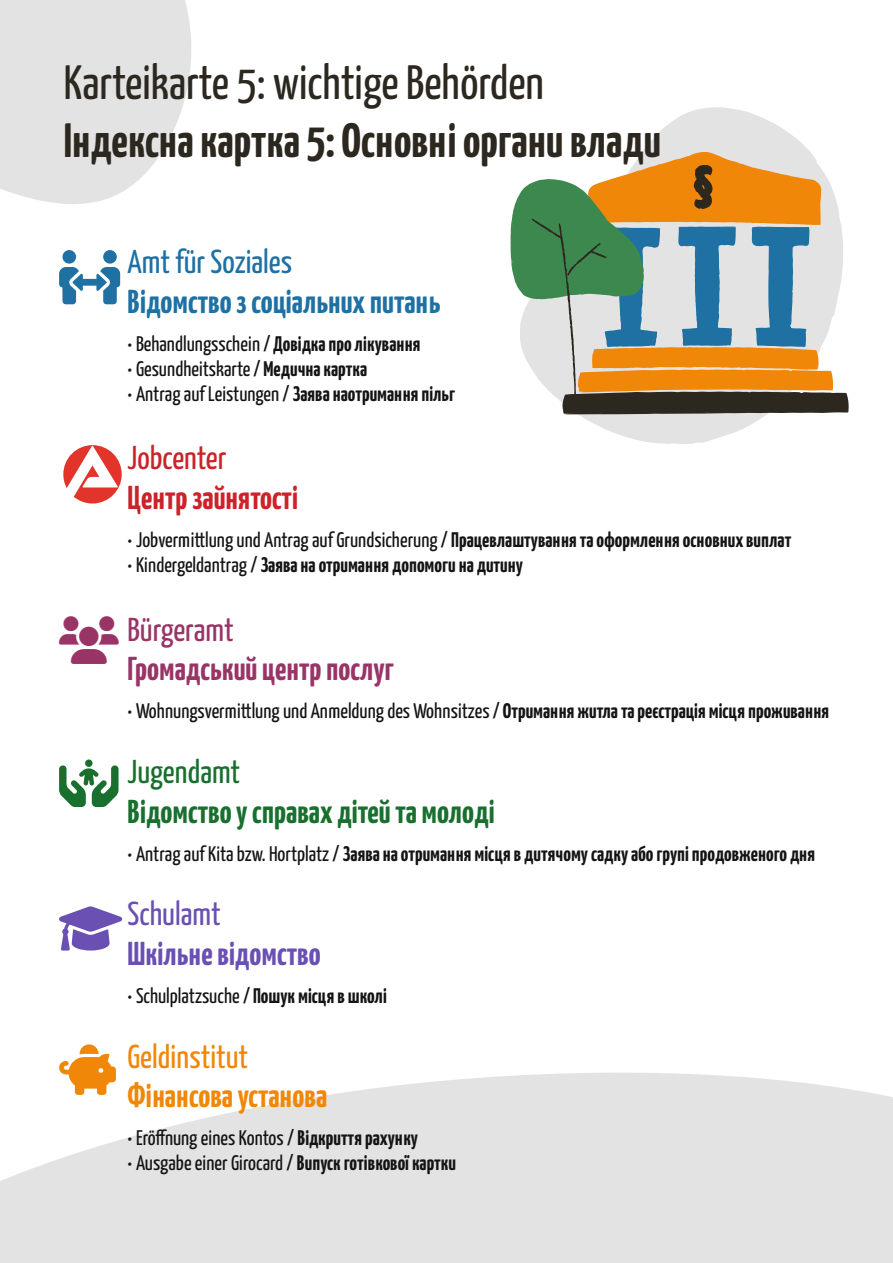
<style>
.page{position:relative;width:893px;height:1263px;background:#fff}
.page>*{position:absolute;margin:0;border:0;box-sizing:border-box;transform-origin:0 0}
.t1{font:54.3px "Font Awesome 6 Free Solid";color:#1f71a3}
.t2{font:50.55px "Font Awesome 6 Free Solid";color:#6950b2}
.t3{font:50.55px "Font Awesome 6 Free Solid";color:#f08709}
.t4{font:700 48px "Yanone Kaffeesatz";color:#2c271f}
.t5{font:48px "Yanone Kaffeesatz";color:#2c271f}
.t6{font:47.7px "Font Awesome 6 Free Solid";color:#993466}
.t7{font:700 33px "Yanone Kaffeesatz";color:#186f2e}
.t8{font:700 33px "Yanone Kaffeesatz";color:#1f71a3}
.t9{font:700 33px "Yanone Kaffeesatz";color:#993466}
.t10{font:700 33px "Yanone Kaffeesatz";color:#f08709}
.t11{font:700 33px "Yanone Kaffeesatz";color:#6950b2}
.t12{font:700 33px "Yanone Kaffeesatz";color:#ca2329}
.t13{font:33px "Yanone Kaffeesatz";color:#1f71a3}
.t14{font:33px "Yanone Kaffeesatz";color:#f08709}
.t15{font:33px "Yanone Kaffeesatz";color:#ca2329}
.t16{font:33px "Yanone Kaffeesatz";color:#993466}
.t17{font:33px "Yanone Kaffeesatz";color:#186f2e}
.t18{font:33px "Yanone Kaffeesatz";color:#6950b2}
.t19{font:21px "Yanone Kaffeesatz";color:#131413}
.t20{font:700 21px "Yanone Kaffeesatz";color:#131413}
.s1{font-weight:700}
.s2{font-weight:400}
</style>
<div class="page">
<svg style="left:0;top:0;width:191px;height:204px;background:#e6e6e6"></svg>
<svg style="left:0;top:1072px;width:893px;height:191px;background:#e6e6e6"></svg>
<svg style="left:565px;top:107px;width:245px;height:337px"></svg>
<svg style="left:510px;top:152px;width:339px;height:262px;background:#aea887"></svg>
<svg style="left:59px;top:759px;width:60px;height:48px"></svg>
<svg style="left:63px;top:445px;width:59px;height:58px"></svg>
<svg style="left:59px;top:1072px;width:57px;height:23px"></svg>
<h3 class="t5" style="left:64px;top:48px;width:482px">Karteikarte 5: wichtige Behörden</h3>
<h3 class="t4" style="left:64px;top:106px;width:599px">Індексна картка 5: Основні органи влади</h3>
<h3 class="t13" style="left:128px;top:238px;width:166px">Amt für Soziales</h3>
<h3 class="t8" style="left:128px;top:278px;width:314px">Відомство з соціальних питань</h3>
<p class="t19" style="left:128px;top:328px;width:295px">• Behandlungsschein / <span class="s1">Довідка про лікування</span></p>
<p class="t19" style="left:128px;top:353px;width:241px">• Gesundheitskarte / <span class="s1">Медична картка</span></p>
<p class="t19" style="left:128px;top:379px;width:329px">• Antrag auf Leistungen / <span class="s1">Заява наотримання пільг</span></p>
<h1 class="t1" style="left:59px;top:250px;width:63px">□●□▲</h1>
<h3 class="t15" style="left:128px;top:434px;width:100px">Jobcenter</h3>
<h3 class="t12" style="left:128px;top:474px;width:172px">Центр зайнятості</h3>
<p class="t19" style="left:128px;top:525px;width:665px">• Jobvermittlung und Antrag auf Grundsicherung / <span class="s1">Працевлаштування та оформлення основних виплат</span></p>
<p class="t20" style="left:128px;top:550px;width:397px"><span class="s2">• Kindergeldantrag /</span> Заява на отримання допомоги на дитину</p>
<h3 class="t6" style="left:59px;top:616px;width:61px">◆▲▲</h3>
<h3 class="t16" style="left:128px;top:605px;width:108px">Bürgeramt</h3>
<h3 class="t9" style="left:128px;top:645px;width:268px">Громадський центр послуг</h3>
<p class="t19" style="left:128px;top:696px;width:703px">• Wohnungsvermittlung und Anmeldung des Wohnsitzes / <span class="s1">Отримання житла та реєстрація місця проживання</span></p>
<h3 class="t17" style="left:128px;top:748px;width:114px">Jugendamt</h3>
<h3 class="t7" style="left:128px;top:787px;width:369px">Відомство у справах дітей та молоді</h3>
<p class="t20" style="left:128px;top:838px;width:689px"><span class="s2">• Antrag auf Kita bzw. Hortplatz /</span> Заява на отримання місця в дитячому садку або групі продовженого дня</p>
<h3 class="t18" style="left:128px;top:890px;width:95px">Schulamt</h3>
<h3 class="t11" style="left:128px;top:930px;width:195px">Шкільне відомство</h3>
<p class="t19" style="left:128px;top:980px;width:261px">• Schulplatzsuche / <span class="s1">Пошук місця в школі</span></p>
<h3 class="t14" style="left:128px;top:1032px;width:122px">Geldinstitut</h3>
<h3 class="t10" style="left:128px;top:1072px;width:201px">Фінансова установа</h3>
<p class="t19" style="left:128px;top:1123px;width:292px">• Eröffnung eines Kontos / <span class="s1">Відкриття рахунку</span></p>
<p class="t19" style="left:128px;top:1148px;width:330px">• Ausgabe einer Girocard / <span class="s1">Випуск готівкової картки</span></p>
<h2 class="t2" style="left:59px;top:903px;width:65px">◆▼□■</h2>
<h2 class="t3" style="left:59px;top:1044px;width:58px">■</h2>
</div>
